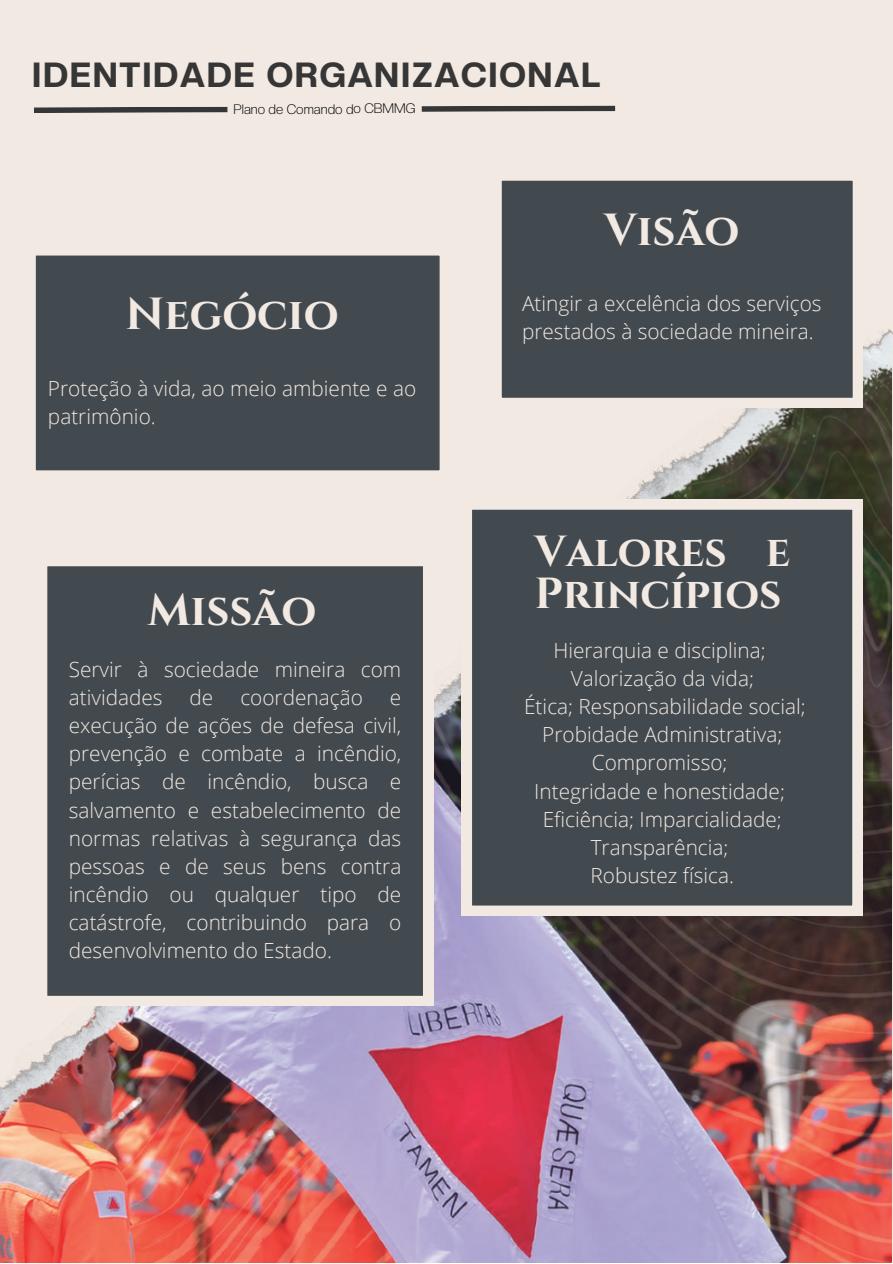
<style>
.page{position:relative;width:893px;height:1264px;background:#fff}
.page>*{position:absolute;margin:0;border:0;box-sizing:border-box;transform-origin:0 0}
.t1{font:700 44.85px "Cinzel";color:#f1e9e2}
.t2{font:700 43.35px/42.8px "Cinzel";color:#f1e9e2}
.t3{font:800 34.35px "Creato Display";letter-spacing:.05em;color:#363636}
.t4{font:300 20.85px/28px "Open Sans";color:#f1e9e2}
.t5{font:300 13.5px "Creato Display";letter-spacing:-.005em;color:#000}
</style>
<div class="page">
<div style="left:0;top:0;width:892px;height:1262px;background:#f1e9e2"></div>
<img style="left:0;top:329px;width:892px;height:933px">
<svg style="left:37px;top:556px;width:396px;height:449px;background:#5d6164"></svg>
<svg style="left:26px;top:255px;width:423px;height:225px;background:#52585c"></svg>
<svg style="left:491px;top:180px;width:371px;height:228px;background:#545a5d"></svg>
<svg style="left:462px;top:499px;width:400px;height:416px;background:#53595d"></svg>
<svg style="left:34px;top:106px;width:581px;height:7px"></svg>
<p class="t3" style="left:32px;top:54px;width:569px">IDENTIDADE ORGANIZACIONAL</p>
<p class="t5" style="left:233px;top:101px;width:184px">Plano de Comando do CBMMG</p>
<p class="t1" style="left:126px;top:286px;width:214px">Negócio</p>
<p class="t4" style="left:48px;top:374px;width:370px">Proteção à vida, ao meio ambiente e ao patrimônio.</p>
<p class="t1" style="left:148px;top:581px;width:170px">Missão</p>
<p class="t4" style="left:69px;top:655px;width:334px">Servir à sociedade mineira com atividades</p>
<p class="t4" style="left:189px;top:683px;width:25px">de</p>
<p class="t4" style="left:240px;top:683px;width:124px">coordenação</p>
<p class="t4" style="left:69px;top:683px;width:334px;text-align:justify;text-indent:321px">e execução de ações de defesa civil, prevenção e combate a incêndio, perícias de incêndio, busca e salvamento e estabelecimento de normas relativas à segurança das pessoas e de seus bens contra incêndio ou qualquer tipo de catástrofe, contribuindo para o desenvolvimento do Estado.</p>
<p class="t1" style="left:604px;top:201px;width:137px">Visão</p>
<p class="t4" style="left:522px;top:289px;width:301px">Atingir a excelência dos serviços prestados à sociedade mineira.</p>
<p class="t2" style="left:534px;top:531px;width:257px">Valores e<br>Princípios</p>
<p class="t4" style="left:553px;top:636px;width:214px">Hierarquia e disciplina;</p>
<p class="t4" style="left:570px;top:664px;width:185px">Valorização da vida;</p>
<p class="t4" style="left:524px;top:692px;width:283px;text-align:center">Ética; Responsabilidade social;<br>Probidade Administrativa;<br>Compromisso;</p>
<p class="t4" style="left:534px;top:776px;width:252px">Integridade e honestidade;</p>
<p class="t4" style="left:543px;top:804px;width:240px;text-align:center">Eficiência; Imparcialidade;<br>Transparência;</p>
<p class="t4" style="left:590px;top:860px;width:145px">Robustez física.</p>
</div>
